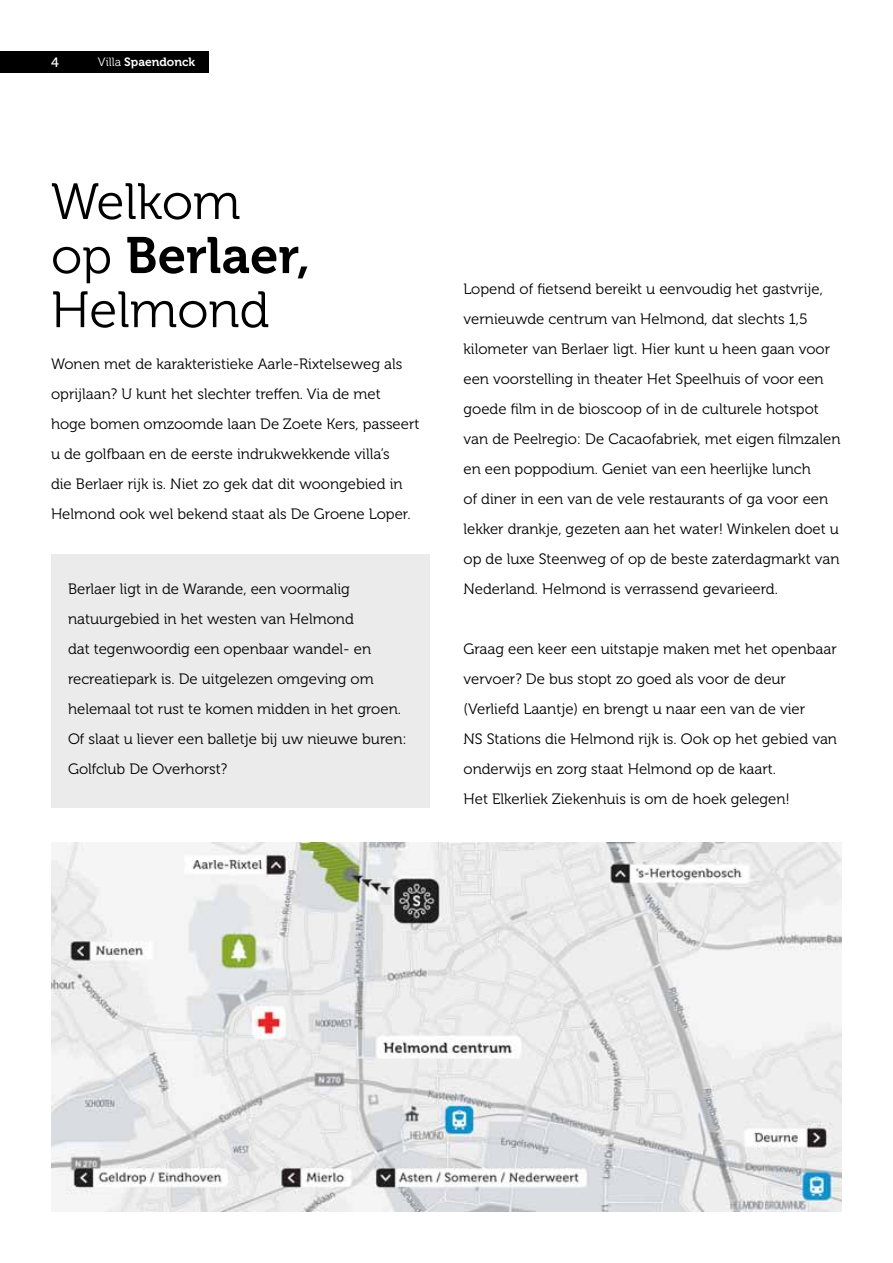
<style>
.page{position:relative;width:893px;height:1263px;background:#fff}
.page>*{position:absolute;margin:0;border:0;box-sizing:border-box;transform-origin:0 0}
.Koppen{font:51px/54px "Museo 300";color:#000}
.platte_tekst{font:15px/30px "Museo 300";color:#000}
.Masterpage_PagCijfe{font:13.5px "Museo 500";color:#fff}
.t1{font:12px "Museo 700";color:#fff}
.s1{font-family:"Museo 300"}
.s2{font-family:"Museo 700"}
</style>
<div class="page">
<div style="left:0;top:51px;width:208px;height:21px;background:#000"></div>
<img style="left:51px;top:843px;width:791px;height:369px">
<div style="left:51px;top:555px;width:378px;height:253px;background:#ebebec"></div>
<p class="Masterpage_PagCijfe" style="left:51px;top:55px;width:9px">4</p>
<p class="t1" style="left:98px;top:55px;width:99px"><span class="s1">Villa</span> Spaendonck</p>
<p class="Koppen" style="left:51px;top:176px;width:261px">Welkom op <span class="s2">Berlaer,<br></span>Helmond</p>
<p class="platte_tekst" style="left:51px;top:349px;width:370px">Wonen met de karakteristieke Aarle-Rixtelseweg als oprijlaan? U kunt het slechter treffen. Via de met hoge bomen omzoomde laan De Zoete Kers, passeert u de golfbaan en de eerste indrukwekkende villa’s<br>die Berlaer rijk is. Niet zo gek dat dit woongebied in Helmond ook wel bekend staat als De Groene Loper.</p>
<p class="platte_tekst" style="left:68px;top:574px;width:340px">Berlaer ligt in de Warande, een voormalig natuurgebied in het westen van Helmond<br>dat tegenwoordig een openbaar wandel- en recreatiepark is. De uitgelezen omgeving om helemaal tot rust te komen midden in het groen.<br>Of slaat u liever een balletje bij uw nieuwe buren:<br>Golfclub De Overhorst?</p>
<p class="platte_tekst" style="left:463px;top:274px;width:379px">Lopend of fietsend bereikt u eenvoudig het gastvrije, vernieuwde centrum van Helmond, dat slechts 1,5 kilometer van Berlaer ligt. Hier kunt u heen gaan voor een voorstelling in theater Het Speelhuis of voor een goede film in de bioscoop of in de culturele hotspot van de Peelregio: De Cacaofabriek, met eigen filmzalen en een poppodium. Geniet van een heerlijke lunch<br>of diner in een van de vele restaurants of ga voor een lekker drankje, gezeten aan het water! Winkelen doet u op de luxe Steenweg of op de beste zaterdagmarkt van Nederland. Helmond is verrassend gevarieerd.</p>
<p class="platte_tekst" style="left:463px;top:634px;width:375px">Graag een keer een uitstapje maken met het openbaar vervoer? De bus stopt zo goed als voor de deur (Verliefd Laantje) en brengt u naar een van de vier<br>NS Stations die Helmond rijk is. Ook op het gebied van onderwijs en zorg staat Helmond op de kaart.<br>Het Elkerliek Ziekenhuis is om de hoek gelegen!</p>
</div>
